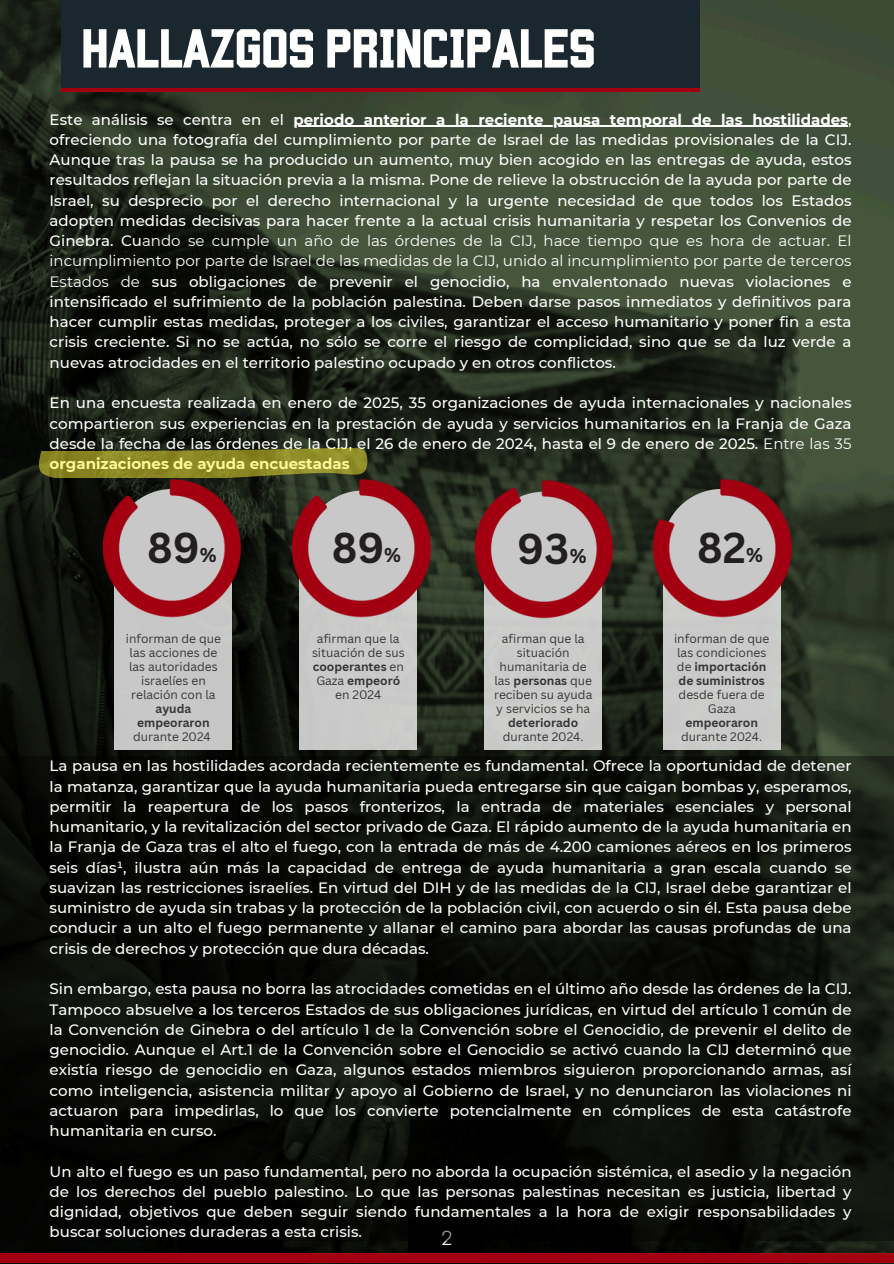
<style>
.page{position:relative;width:894px;height:1264px;background:#fff}
.page>*{position:absolute;margin:0;border:0;box-sizing:border-box;transform-origin:0 0}
.t1{font:54.75px "Wildcat";letter-spacing:-.005em;color:#fffffe}
.t2{font:700 42px "Canva Sans";color:#231f20}
.t3{font:700 19.5px "Canva Sans";color:#231f20}
.t4{font:18px "Cooper Hewitt";color:#fff}
.t5{font:500 15px/20.2px "Montserrat";color:#fffffe;text-align:justify}
.t6{font:12px/14px "Canva Sans";color:#353535;text-align:center}
.s1{font-weight:700}
.s2{font-weight:400}
</style>
<div class="page">
<img style="left:0;top:0;width:893px;height:1253px">
<div style="left:408px;top:1218px;width:77px;height:45px;background:#000"></div>
<div style="left:299px;top:569px;width:118px;height:181px;background:#c9cac9"></div>
<img style="left:286px;top:460px;width:155px;height:164px">
<div style="left:484px;top:569px;width:117px;height:181px;background:#caccca"></div>
<img style="left:468px;top:461px;width:155px;height:165px">
<div style="left:663px;top:569px;width:117px;height:181px;background:#cacac9"></div>
<img style="left:646px;top:460px;width:156px;height:164px">
<div style="left:115px;top:569px;width:117px;height:181px;background:#c7c7c7"></div>
<img style="left:96px;top:477px;width:156px;height:147px">
<div style="left:61px;top:86px;width:638px;height:6px;background:#a20011"></div>
<div style="left:61px;top:1px;width:638px;height:87px;background:#1b272f"></div>
<svg style="left:0;top:756px;width:893px;height:484px;background:#0a0c08"></svg>
<hr style="left:293px;top:126px;width:554px;height:1px;background:#fffffe">
<svg style="left:39px;top:448px;width:328px;height:29px;background:#7f7d23"></svg>
<div style="left:0;top:1253px;width:893px;height:10px;background:#a20011"></div>
<p class="t1" style="left:81px;top:7px;width:515px">HALLAZGOS PRINCIPALES</p>
<p class="t5" style="left:50px;top:109px;width:803px;text-indent:244px"><span class="s1">periodo anterior a la reciente pausa temporal de las hostilidades</span>, ofreciendo una fotografía del cumplimiento por parte de Israel de las medidas provisionales de la CIJ.<br>Aunque tras la pausa se ha producido un aumento, muy bien acogido en las entregas de ayuda, estos resultados reflejan la situación previa a la misma. Pone de relieve la obstrucción de la ayuda por parte de Israel, su desprecio por el derecho internacional y la urgente necesidad de que todos los Estados adopten medidas decisivas para hacer frente a la actual crisis humanitaria y respetar los Convenios de Ginebra. Cu<span class="s2">ando se cumple un año de las órdenes de la CIJ, hace tiempo que es hora de actuar. El incumplimiento por parte de Israel de las medidas de la CIJ, unido al incumplimiento por parte de terceros Estados de</span> sus obligaciones de prevenir el genocidio, ha envalentonado nuevas violaciones e intensificado el sufrimiento de la población palestina. Deben darse pasos inmediatos y definitivos para hacer cumplir estas medidas, proteger a los civiles, garantizar el acceso humanitario y poner fin a esta crisis creciente. Si no se actúa, no sólo se corre el riesgo de complicidad, sino que se da luz verde a nuevas atrocidades en el territorio palestino ocupado y en otros conflictos.</p>
<p class="t5" style="left:50px;top:393px;width:803px">En una encuesta realizada en enero de 2025, 35 organizaciones de ayuda internacionales y nacionales</p>
<p class="t5" style="left:50px;top:413px;width:803px">compartieron sus experiencias en la prestación de ayuda y servicios humanitarios en la Franja de Gaza desde la fecha de las órdenes de la CIJ, el 26 de enero de 2024, hasta el 9 de enero de 2025. <span class="s2">Entre las 35 </span><span class="s1">organizaciones de ayuda encuestadas</span></p>
<p class="t5" style="left:50px;top:109px;width:236px">Este análisis se centra en el</p>
<p class="t2" style="left:147px;top:518px;width:54px">89</p>
<p class="t3" style="left:200px;top:541px;width:18px">%</p>
<h3 class="t2" style="left:332px;top:518px;width:54px">89</h3>
<h3 class="t3" style="left:384px;top:541px;width:18px">%</h3>
<p class="t2" style="left:517px;top:519px;width:53px">93</p>
<p class="t3" style="left:569px;top:542px;width:18px">%</p>
<p class="t2" style="left:697px;top:518px;width:51px">82</p>
<p class="t3" style="left:745px;top:541px;width:18px">%</p>
<p class="t6" style="left:126px;top:631px;width:97px">informan de que las acciones de las autoridades israelíes en relación con la <span class="s1">ayuda empeoraron </span>durante 2024</p>
<h1 class="t6" style="left:312px;top:631px;width:94px">afirman que la situación de sus <span class="s1">cooperantes</span> en<br>Gaza <span class="s1">empeoró </span>en 2024</h1>
<p class="t6" style="left:494px;top:631px;width:100px">afirman que la situación humanitaria de las <span class="s1">personas</span> que reciben su ayuda y servicios se ha <span class="s1">deteriorado </span>durante 2024.</p>
<p class="t6" style="left:674px;top:631px;width:97px">informan de que las condiciones de <span class="s1">importación de suministros </span>desde fuera de<br>Gaza <span class="s1">empeoraron </span>durante 2024.</p>
<p class="t5" style="left:50px;top:756px;width:803px">La pausa en las hostilidades acordada recientemente es fundamental. Ofrece la oportunidad de detener la matanza, garantizar que la ayuda humanitaria pueda entregarse sin que caigan bombas y, esperamos, permitir la reapertura de los pasos fronterizos, la entrada de materiales esenciales y personal humanitario, y la revitalización del sector privado de Gaza. El rápido aumento de la ayuda humanitaria en la Franja de Gaza tras el alto el fuego, con la entrada de más de 4.200 camiones aéreos en los primeros seis días¹, ilustra aún más la capacidad de entrega de ayuda humanitaria a gran escala cuando se suavizan las restricciones israelíes. En virtud del DIH y de las medidas de la CIJ, Israel debe garantizar el suministro de ayuda sin trabas y la protección de la población civil, con acuerdo o sin él. Esta pausa debe conducir a un alto el fuego permanente y allanar el camino para abordar las causas profundas de una crisis de derechos y protección que dura décadas.</p>
<p class="t5" style="left:50px;top:978px;width:803px">Sin embargo, esta pausa no borra las atrocidades cometidas en el último año desde las órdenes de la CIJ.<br>Tampoco absuelve a los terceros Estados de sus obligaciones jurídicas, en virtud del artículo 1 común de la Convención de Ginebra o del artículo 1 de la Convención sobre el Genocidio, de prevenir el delito de genocidio. Aunque el Art.1 de la Convención sobre el Genocidio se activó cuando la CIJ determinó que existía riesgo de genocidio en Gaza, algunos estados miembros siguieron proporcionando armas, así como inteligencia, asistencia militar y apoyo al Gobierno de Israel, y no denunciaron las violaciones ni actuaron para impedirlas, lo que los convierte potencialmente en cómplices de esta catástrofe humanitaria en curso.</p>
<p class="t5" style="left:50px;top:1161px;width:803px">Un alto el fuego es un paso fundamental, pero no aborda la ocupación sistémica, el asedio y la negación de los derechos del pueblo palestino. Lo que las personas palestinas necesitan es justicia, libertad y dignidad, objetivos que deben seguir siendo fundamentales a la hora de exigir responsabilidades y buscar soluciones duraderas a esta crisis.</p>
<p class="t4" style="left:441px;top:1231px;width:12px">2</p>
</div>
